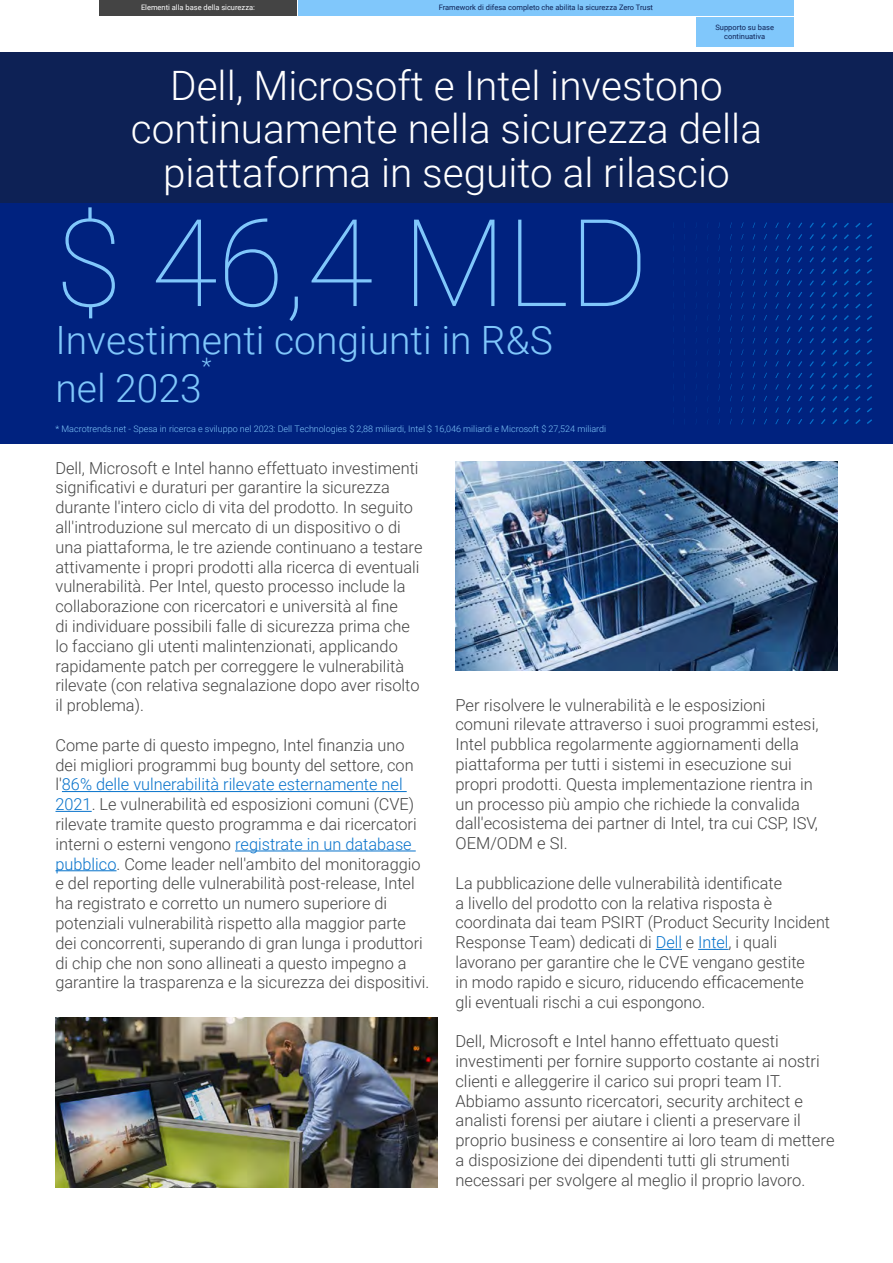
<style>
.page{position:relative;width:893px;height:1263px;background:#fff}
.page>*{position:absolute;margin:0;border:0;box-sizing:border-box;transform-origin:0 0}
.t1{font:100 121.5px "Roboto";color:#80c7fb}
.t2{font:300 40.5px/43.5px "Roboto";color:#fff;text-align:center}
.t3{font:300 39px/48px "Roboto";color:#80c7fb}
.t4{font:300 22.8px "Roboto";color:#80c7fb}
.t5{font:300 16.5px/19.8px "Roboto";color:#444}
.t6{font:300 9px "Roboto";color:#80c7fb}
.t7{font:7.5px/9px "Roboto";color:#0d2155;text-align:center}
.t8{font:7.5px "Roboto";color:#fff}
.s1{color:#0672cb}
</style>
<div class="page">
<div style="left:0;top:203px;width:893px;height:241px;background:#00227f"></div>
<hr style="left:62px;top:791px;width:345px;height:1px;background:#0672cb">
<hr style="left:56px;top:811px;width:36px;height:1px;background:#0672cb">
<hr style="left:235px;top:850px;width:181px;height:1px;background:#0672cb">
<hr style="left:56px;top:870px;width:61px;height:1px;background:#0672cb">
<svg style="left:656px;top:949px;width:26px;height:1px"></svg>
<hr style="left:698px;top:949px;width:31px;height:1px;background:#0672cb">
<svg style="left:718px;top:222px;width:154px;height:202px"></svg>
<img style="left:56px;top:1017px;width:381px;height:171px">
<img style="left:455px;top:462px;width:382px;height:208px">
<div style="left:0;top:53px;width:893px;height:150px;background:#0d2155"></div>
<div style="left:99px;top:0;width:198px;height:15px;background:#444"></div>
<div style="left:696px;top:17px;width:98px;height:30px;background:#80c7fb"></div>
<div style="left:298px;top:0;width:496px;height:15px;background:#80c7fb"></div>
<p class="t8" style="left:141px;top:2px;width:115px">Elementi alla base della sicurezza:</p>
<p class="t7" style="left:439px;top:3px;width:216px">Framework di difesa completo che abilita la sicurezza Zero Trust</p>
<p class="t7" style="left:715px;top:23px;width:60px">Supporto su base continuativa</p>
<h2 class="t2" style="left:131px;top:62px;width:633px">Dell, Microsoft e Intel investono continuamente nella sicurezza della piattaforma in seguito al rilascio</h2>
<h1 class="t1" style="left:56px;top:178px;width:594px">$ 46,4 MLD</h1>
<h3 class="t3" style="left:56px;top:315px;width:499px">Investimenti congiunti in R&amp;S nel 2023</h3>
<h3 class="t4" style="left:202px;top:350px;width:11px">*</h3>
<p class="t6" style="left:56px;top:422px;width:552px">* Macrotrends.net - Spesa in ricerca e sviluppo nel 2023: Dell Technologies $ 2,88 miliardi, Intel $ 16,046 miliardi e Microsoft $ 27,524 miliardi</p>
<p class="t5" style="left:56px;top:457px;width:369px">Dell, Microsoft e Intel hanno effettuato investimenti significativi e duraturi per garantire la sicurezza durante l'intero ciclo di vita del prodotto. In seguito all'introduzione sul mercato di un dispositivo o di una piattaforma, le tre aziende continuano a testare attivamente i propri prodotti alla ricerca di eventuali vulnerabilità. Per Intel, questo processo include la collaborazione con ricercatori e università al fine<br>di individuare possibili falle di sicurezza prima che lo facciano gli utenti malintenzionati, applicando rapidamente patch per correggere le vulnerabilità rilevate (con relativa segnalazione dopo aver risolto il problema).</p>
<p class="t5" style="left:56px;top:734px;width:375px">Come parte di questo impegno, Intel finanzia uno dei migliori programmi bug bounty del settore, con l'<span class="s1">86% delle vulnerabilità rilevate esternamente nel 2021</span>. Le vulnerabilità ed esposizioni comuni (CVE) rilevate tramite questo programma e dai ricercatori interni o esterni vengono <span class="s1">registrate in un database pubblico</span>. Come leader nell'ambito del monitoraggio e del reporting delle vulnerabilità post-release, Intel ha registrato e corretto un numero superiore di potenziali vulnerabilità rispetto alla maggior parte dei concorrenti, superando di gran lunga i produttori di chip che non sono allineati a questo impegno a garantire la trasparenza e la sicurezza dei dispositivi.</p>
<p class="t5" style="left:455px;top:694px;width:364px">Per risolvere le vulnerabilità e le esposizioni comuni rilevate attraverso i suoi programmi estesi, Intel pubblica regolarmente aggiornamenti della piattaforma per tutti i sistemi in esecuzione sui propri prodotti. Questa implementazione rientra in un processo più ampio che richiede la convalida dall'ecosistema dei partner di Intel, tra cui CSP, ISV, OEM/ODM e SI.</p>
<p class="t5" style="left:455px;top:872px;width:376px">La pubblicazione delle vulnerabilità identificate<br>a livello del prodotto con la relativa risposta è coordinata dai team PSIRT (Product Security Incident Response Team) dedicati di <span class="s1">Dell</span> e <span class="s1">Intel</span>, i quali lavorano per garantire che le CVE vengano gestite<br>in modo rapido e sicuro, riducendo efficacemente<br>gli eventuali rischi a cui espongono.</p>
<p class="t5" style="left:455px;top:1031px;width:381px">Dell, Microsoft e Intel hanno effettuato questi investimenti per fornire supporto costante ai nostri clienti e alleggerire il carico sui propri team IT.<br>Abbiamo assunto ricercatori, security architect e analisti forensi per aiutare i clienti a preservare il proprio business e consentire ai loro team di mettere a disposizione dei dipendenti tutti gli strumenti necessari per svolgere al meglio il proprio lavoro.</p>
</div>
